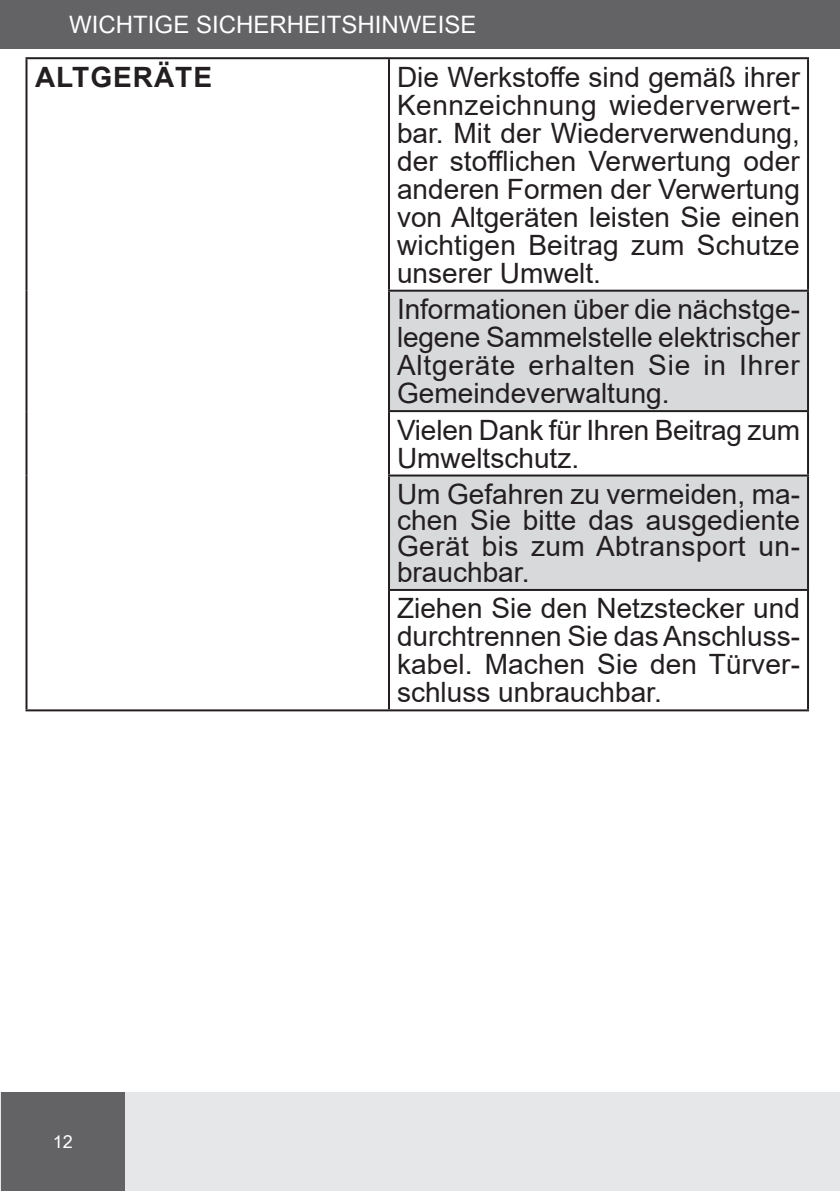
<style>
.page{position:relative;width:840px;height:1191px;background:#fff}
.page>*{position:absolute;margin:0;border:0;box-sizing:border-box;transform-origin:0 0}
.Arial_10_regular{font:28px/28px "Arial";color:#231f20;text-align:justify}
.Arial_10_regular-2{font:700 28px "Arial";letter-spacing:.035em;color:#231f20}
.rozdzial{font:24px "Arial Unicode MS";color:#fff}
.t1{font:18px "Arial Unicode MS";color:#fff}
</style>
<div class="page">
<div style="left:0;top:1092px;width:839px;height:99px;background:#e6e7e9"></div>
<div style="left:0;top:0;width:839px;height:49px;background:#636366"></div>
<svg style="left:390px;top:292px;width:416px;height:297px;fill:#d8d9db"></svg>
<hr style="left:25px;top:57px;width:364px;height:2px;background:#231f20">
<hr style="left:25px;top:59px;width:2px;height:232px;background:#231f20">
<hr style="left:389px;top:57px;width:419px;height:2px;background:#231f20">
<hr style="left:388px;top:59px;width:2px;height:231px;background:#231f20">
<hr style="left:806px;top:59px;width:2px;height:231px;background:#231f20">
<hr style="left:25px;top:291px;width:2px;height:120px;background:#231f20">
<hr style="left:388px;top:290px;width:420px;height:2px;background:#231f20">
<hr style="left:388px;top:292px;width:2px;height:118px;background:#231f20">
<hr style="left:806px;top:292px;width:2px;height:118px;background:#231f20">
<hr style="left:25px;top:411px;width:2px;height:64px;background:#231f20">
<hr style="left:388px;top:410px;width:420px;height:2px;background:#231f20">
<hr style="left:388px;top:412px;width:2px;height:62px;background:#231f20">
<hr style="left:806px;top:412px;width:2px;height:62px;background:#231f20">
<hr style="left:25px;top:475px;width:2px;height:115px;background:#231f20">
<hr style="left:388px;top:474px;width:420px;height:2px;background:#231f20">
<hr style="left:388px;top:476px;width:2px;height:113px;background:#231f20">
<hr style="left:806px;top:476px;width:2px;height:113px;background:#231f20">
<hr style="left:25px;top:590px;width:2px;height:119px;background:#231f20">
<hr style="left:388px;top:589px;width:420px;height:2px;background:#231f20">
<hr style="left:388px;top:591px;width:2px;height:118px;background:#231f20">
<hr style="left:806px;top:591px;width:2px;height:118px;background:#231f20">
<hr style="left:25px;top:709px;width:364px;height:2px;background:#231f20">
<hr style="left:389px;top:709px;width:419px;height:2px;background:#231f20">
<div style="left:1px;top:1092px;width:124px;height:99px;background:#636366"></div>
<hr style="left:839px;top:1092px;width:1px;height:99px;background:#e6e7e9">
<p class="rozdzial" style="left:69px;top:7px;width:408px">WICHTIGE SICHERHEITSHINWEISE</p>
<p class="Arial_10_regular-2" style="left:35px;top:57px;width:178px">ALTGERÄTE</p>
<p class="Arial_10_regular" style="left:397px;top:63px;width:404px">Die Werkstoffe sind gemäß ihrer Kennzeichnung wiederverwert&shy;bar. Mit der Wiederverwendung, der stofflichen Verwertung oder anderen Formen der Verwertung von Altgeräten leisten Sie einen wichtigen Beitrag zum Schutze unserer Umwelt.</p>
<p class="Arial_10_regular" style="left:397px;top:295px;width:404px">Informationen über die nächstge&shy;legene Sammelstelle elektrischer Altgeräte erhalten Sie in Ihrer Gemeindeverwaltung.</p>
<p class="Arial_10_regular" style="left:397px;top:415px;width:404px">Vielen Dank für Ihren Beitrag zum<br>Umweltschutz.</p>
<p class="Arial_10_regular" style="left:397px;top:481px;width:404px;line-height:26px">Um Gefahren zu vermeiden, ma&shy;chen Sie bitte das ausgediente Gerät bis zum Abtransport un&shy;brauchbar.</p>
<p class="Arial_10_regular" style="left:397px;top:594px;width:404px">Ziehen Sie den Netzstecker und durchtrennen Sie das Anschluss&shy;kabel. Machen Sie den Türver&shy;schluss unbrauchbar.</p>
<p class="t1" style="left:53px;top:1128px;width:22px">12</p>
</div>
